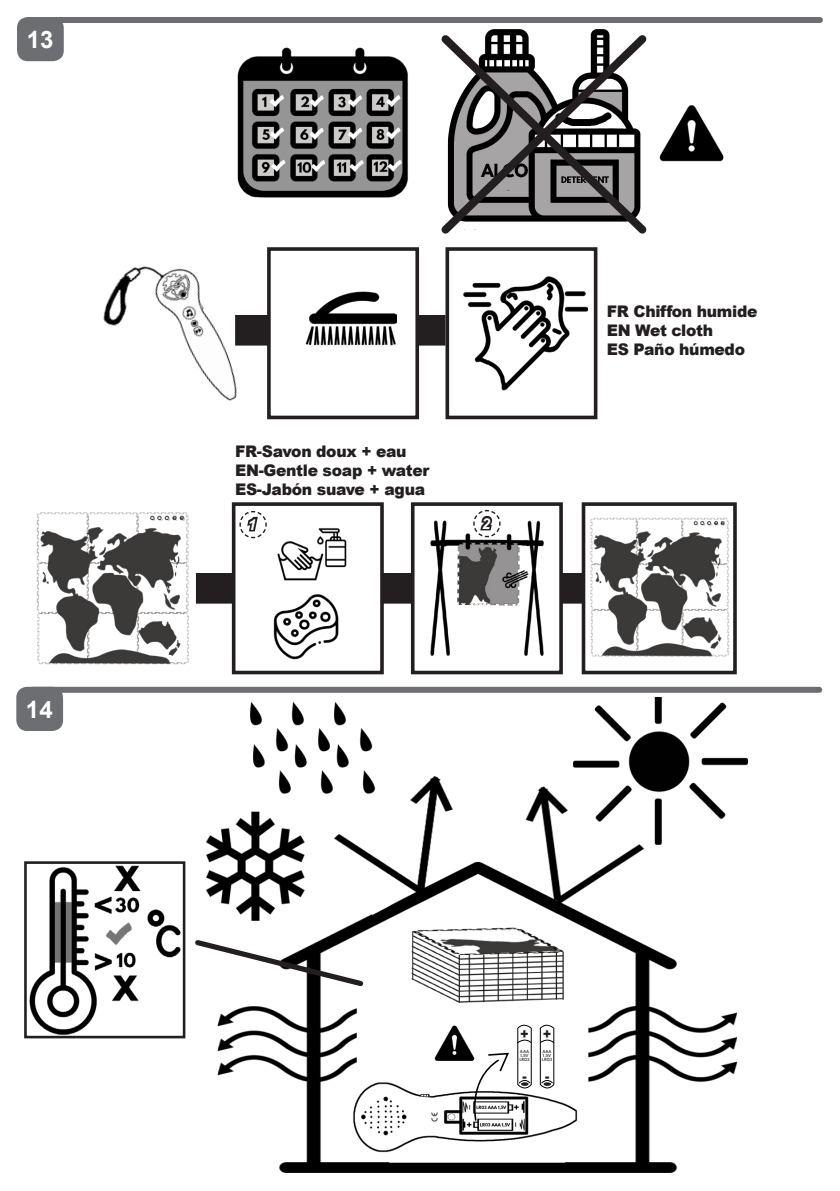
<style>
.page{position:relative;width:840px;height:1191px;background:#fff}
.page>*{position:absolute;margin:0;border:0;box-sizing:border-box;transform-origin:0 0}
.N_Fond_Couleur_Fig{font:700 24px "Arial";color:#fff}
.t1{font:900 16px "Arial";letter-spacing:-.02em;color:#231f20}
.t2{font:italic 700 15px "Arial";color:#fff}
.t3{font:900 13.6px "Arial";color:#231f20}
.t4{font:600 3.8px "Spartan";color:#231f20}
</style>
<div class="page">
<div style="left:211px;top:573px;width:444px;height:30px;background:#231f20"></div>
<img style="left:206px;top:697px;width:542px;height:476px">
<img style="left:29px;top:865px;width:152px;height:169px">
<div style="left:24px;top:861px;width:161px;height:177px;border:3px solid #231f20"></div>
<div style="left:233px;top:504px;width:149px;height:168px;background:#fff"></div>
<div style="left:232px;top:502px;width:151px;height:172px;border:4px solid #231f20"></div>
<div style="left:583px;top:504px;width:151px;height:168px;background:#fff"></div>
<div style="left:581px;top:502px;width:155px;height:172px;border:4px solid #231f20"></div>
<div style="left:17px;top:17px;width:47px;height:44px;background:#6c6e72;border-radius:11px"></div>
<div style="left:412px;top:504px;width:148px;height:168px;background:#fff"></div>
<img style="left:430px;top:520px;width:114px;height:136px">
<div style="left:410px;top:502px;width:152px;height:172px;border:4px solid #231f20"></div>
<svg style="left:239px;top:511px;width:28px;height:28px"></svg>
<svg style="left:472px;top:510px;width:29px;height:28px"></svg>
<img style="left:237px;top:47px;width:171px;height:151px">
<svg style="left:195px;top:936px;width:172px;height:53px"></svg>
<div style="left:33px;top:17px;width:786px;height:6px;background:#6c6e72"></div>
<img style="left:36px;top:512px;width:153px;height:153px">
<img style="left:273px;top:594px;width:66px;height:66px">
<img style="left:590px;top:517px;width:139px;height:140px">
<svg style="left:516px;top:1021px;width:16px;height:57px"></svg>
<img style="left:350px;top:1078px;width:234px;height:77px">
<img style="left:433px;top:1025px;width:41px;height:36px">
<svg style="left:467px;top:1051px;width:43px;height:71px"></svg>
<svg style="left:539px;top:1021px;width:15px;height:71px"></svg>
<img style="left:405px;top:916px;width:164px;height:93px">
<img style="left:103px;top:266px;width:164px;height:135px">
<div style="left:250px;top:315px;width:180px;height:30px;background:#231f20"></div>
<div style="left:445px;top:247px;width:152px;height:172px;border:4px solid #231f20"></div>
<div style="left:16px;top:687px;width:47px;height:44px;background:#6c6e72;border-radius:11px"></div>
<div style="left:32px;top:687px;width:786px;height:6px;background:#6c6e72"></div>
<img style="left:277px;top:528px;width:70px;height:53px">
<img style="left:463px;top:276px;width:124px;height:115px">
<div style="left:269px;top:249px;width:148px;height:168px;background:#fff"></div>
<div style="left:267px;top:247px;width:152px;height:172px;border:4px solid #231f20"></div>
<img style="left:305px;top:291px;width:92px;height:55px">
<img style="left:659px;top:105px;width:65px;height:57px">
<svg style="left:441px;top:29px;width:206px;height:205px"></svg>
<p class="N_Fond_Couleur_Fig" style="left:27px;top:22px;width:28px">13</p>
<p class="N_Fond_Couleur_Fig" style="left:26px;top:692px;width:28px">14</p>
<p class="t1" style="left:235px;top:439px;width:173px">FR-Savon doux + eau</p>
<p class="t1" style="left:235px;top:459px;width:195px">EN-Gentle soap + water</p>
<p class="t1" style="left:235px;top:478px;width:191px">ES-Jabón suave + agua</p>
<p class="t2" style="left:248px;top:514px;width:10px">1</p>
<p class="t2" style="left:481px;top:513px;width:10px">2</p>
<p class="t1" style="left:606px;top:299px;width:152px">FR Chiffon humide</p>
<p class="t1" style="left:606px;top:319px;width:108px">EN Wet cloth</p>
<p class="t1" style="left:606px;top:338px;width:139px">ES Paño húmedo</p>
<p class="t3" style="left:528px;top:1043px;width:10px;rotate:-180deg">+</p>
<p class="t4" style="left:519px;top:1048px;width:11px">AAA</p>
<p class="t4" style="left:520px;top:1052px;width:10px">1,5V</p>
<p class="t4" style="left:519px;top:1057px;width:12px">LR03</p>
<p class="t3" style="left:526px;top:1088px;width:6px;rotate:-180deg">-</p>
<p class="t3" style="left:551px;top:1043px;width:10px;rotate:-180deg">+</p>
<p class="t4" style="left:542px;top:1048px;width:11px">AAA</p>
<p class="t4" style="left:542px;top:1052px;width:10px">1,5V</p>
<p class="t4" style="left:541px;top:1057px;width:12px">LR03</p>
<p class="t3" style="left:549px;top:1088px;width:6px;rotate:-180deg">-</p>
</div>
